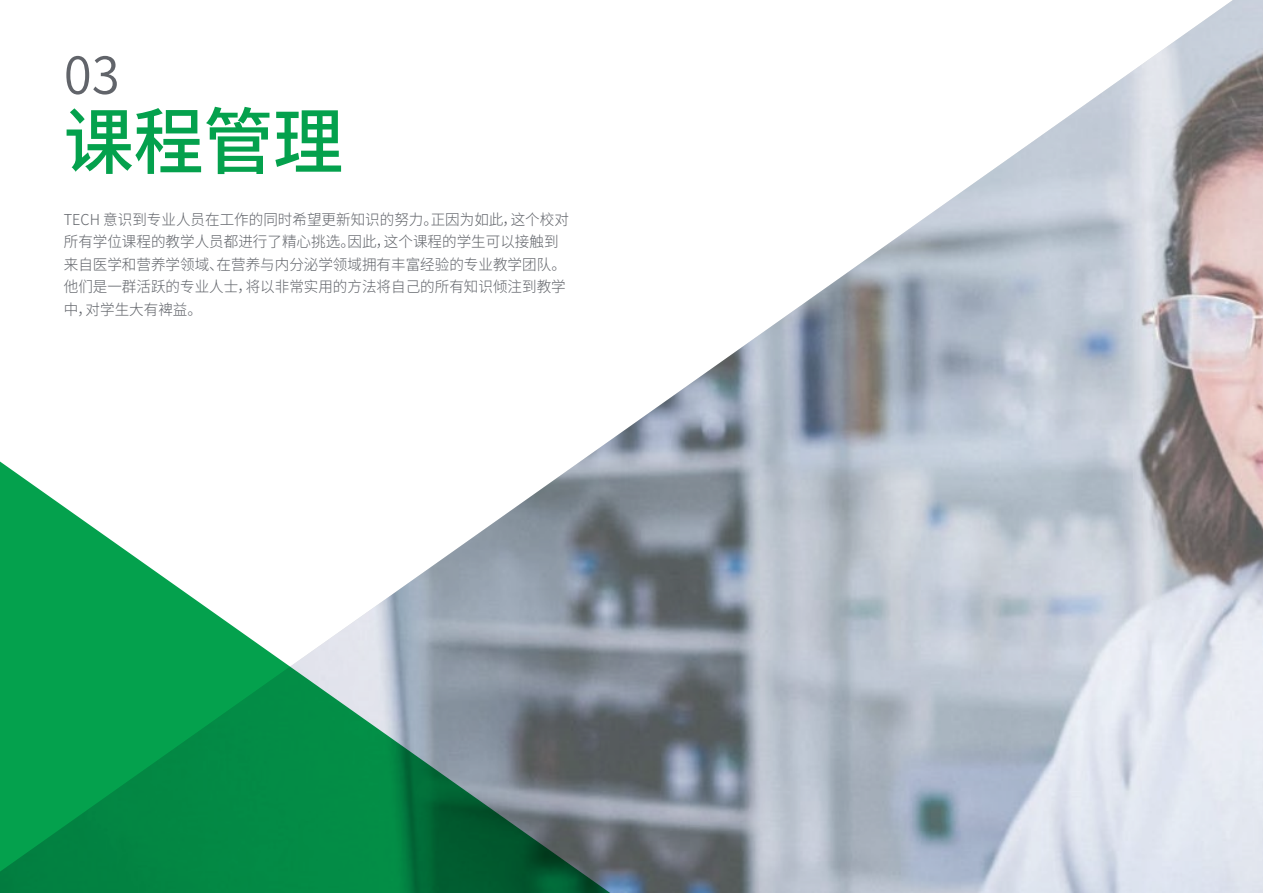
<style>
.page{position:relative;width:1263px;height:893px;background:#fff}
.page>*{position:absolute;margin:0;border:0;box-sizing:border-box;transform-origin:0 0}
.t1{font:500 72px "Source Han Sans CN";color:#04a14d}
.t2{font:52.5px "Source Han Sans CN";color:#61646a}
.t3{font:300 15px/22.5px "Source Han Sans CN";color:#61646a}
</style>
<div class="page">
<img style="left:602px;top:0;width:661px;height:893px">
<svg style="left:0;top:446px;width:640px;height:447px"></svg>
<h2 class="t2" style="left:64px;top:45px;width:57px">03</h2>
<h1 class="t1" style="left:64px;top:101px;width:281px">课程管理</h1>
<p class="t3" style="left:64px;top:208px;width:507px">TECH 意识到专业人员在工作的同时希望更新知识的努力。正因为如此，这个校对所有学位课程的教学人员都进行了精心挑选。因此，这个课程的学生可以接触到来自医学和营养学领域、在营养与内分泌学领域拥有丰富经验的专业教学团队。他们是一群活跃的专业人士，将以非常实用的方法将自己的所有知识倾注到教学中，对学生大有裨益。</p>
</div>
